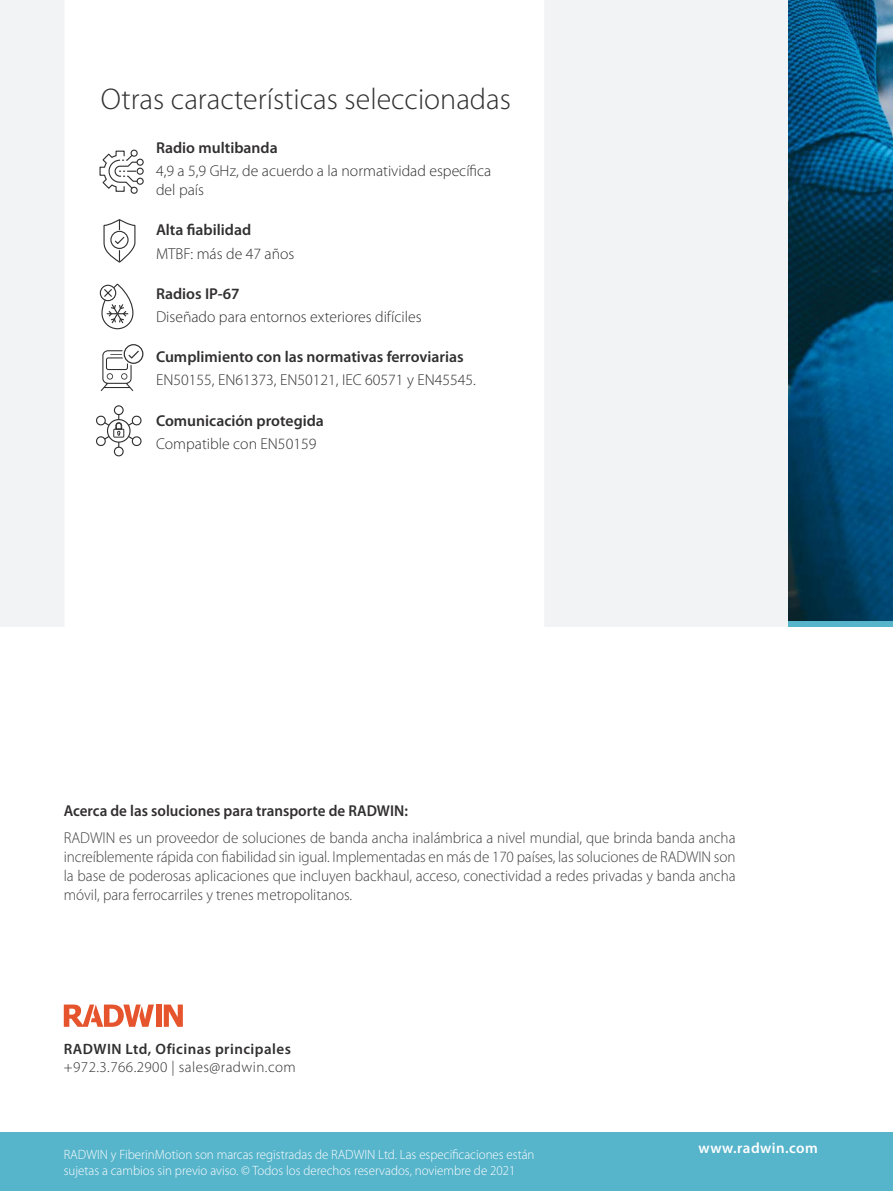
<style>
.page{position:relative;width:893px;height:1191px;background:#fff}
.page>*{position:absolute;margin:0;border:0;box-sizing:border-box;transform-origin:0 0}
.documant_sub_title{font:300 30px "Myriad Pro";color:#312f30}
.running{font:300 15.75px/18.9px "Myriad Pro";color:#3e3e3f;text-align:justify;scale:.96 1}
.bulets{font:300 15.75px/18.9px "Myriad Pro";color:#312f30}
.bulets-2{font:600 15.75px "Myriad Pro";color:#312f30}
.running-2{font:600 15.75px "Myriad Pro";color:#312f30;scale:.96 1}
.web_site{font:300 15px/18px "Myriad Pro";letter-spacing:.03em;color:#312f30}
.web_site-2{font:600 15px "Myriad Pro";letter-spacing:.03em;color:#fff}
.running-3{font:300 13.5px "Myriad Pro";color:#fff;scale:.96 1}
.s1{font-weight:600}
</style>
<div class="page">
<div style="left:0;top:0;width:893px;height:626px;background:#f2f3f4"></div>
<div style="left:65px;top:0;width:479px;height:626px;background:#fff"></div>
<div style="left:156px;top:1004px;width:5px;height:22px;background:#e5542c"></div>
<svg style="left:164px;top:1004px;width:19px;height:22px"></svg>
<svg style="left:64px;top:1004px;width:90px;height:22px"></svg>
<div style="left:0;top:1132px;width:893px;height:59px;background:#56b4cb"></div>
<img style="left:788px;top:0;width:105px;height:621px">
<div style="left:788px;top:621px;width:105px;height:6px;background:#56b4cb"></div>
<div style="left:137px;top:159px;width:7px;height:7px;border:1px solid #312f30;border-radius:50%"></div>
<div style="left:137px;top:168px;width:7px;height:7px;border:1px solid #312f30;border-radius:50%"></div>
<div style="left:137px;top:178px;width:7px;height:7px;border:1px solid #312f30;border-radius:50%"></div>
<div style="left:131px;top:187px;width:7px;height:7px;border:1px solid #312f30;border-radius:50%"></div>
<svg style="left:99px;top:150px;width:39px;height:42px"></svg>
<svg style="left:103px;top:218px;width:33px;height:46px"></svg>
<div style="left:124px;top:344px;width:19px;height:20px;border:1px solid #312f30;border-radius:50%"></div>
<svg style="left:101px;top:349px;width:39px;height:42px"></svg>
<div style="left:101px;top:284px;width:32px;height:45px;border:1px solid #312f30;border-radius:15px"></div>
<svg style="left:100px;top:285px;width:16px;height:16px"></svg>
<div style="left:100px;top:285px;width:16px;height:16px;border:1px solid #312f30;border-radius:50%"></div>
<svg style="left:103px;top:288px;width:25px;height:36px"></svg>
<div style="left:114px;top:405px;width:10px;height:10px;border:1px solid #312f30;border-radius:50%"></div>
<div style="left:114px;top:446px;width:10px;height:10px;border:1px solid #312f30;border-radius:50%"></div>
<svg style="left:94px;top:414px;width:49px;height:34px"></svg>
<p class="documant_sub_title" style="left:101px;top:81px;width:412px">Otras características seleccionadas</p>
<p class="bulets-2" style="left:156px;top:138px;width:123px">Radio multibanda</p>
<p class="bulets" style="left:156px;top:161px;width:337px">4,9 a 5,9 GHz, de acuerdo a la normatividad específica del país</p>
<p class="bulets-2" style="left:156px;top:220px;width:97px">Alta fiabilidad</p>
<p class="bulets" style="left:156px;top:244px;width:140px">MTBF: más de 47 años</p>
<p class="bulets-2" style="left:156px;top:283px;width:85px">Radios IP-67</p>
<p class="bulets" style="left:156px;top:307px;width:267px">Diseñado para entornos exteriores difíciles</p>
<p class="bulets-2" style="left:156px;top:347px;width:309px">Cumplimiento con las normativas ferroviarias</p>
<p class="bulets" style="left:156px;top:370px;width:321px">EN50155, EN61373, EN50121, IEC 60571 y EN45545.</p>
<p class="bulets-2" style="left:156px;top:410px;width:169px">Comunicación protegida</p>
<p class="bulets" style="left:156px;top:434px;width:162px">Compatible con EN50159</p>
<p class="running-2" style="left:64px;top:800px;width:360px">Acerca de las soluciones para transporte de RADWIN:</p>
<p class="running" style="left:64px;top:828px;width:701px">RADWIN es un proveedor de soluciones de banda ancha inalámbrica a nivel mundial, que brinda banda ancha increíblemente rápida con fiabilidad sin igual. Implementadas en más de 170 países, las soluciones de RADWIN son la base de poderosas aplicaciones que incluyen backhaul, acceso, conectividad a redes privadas y banda ancha móvil, para ferrocarriles y trenes metropolitanos.</p>
<p class="web_site" style="left:64px;top:1040px;width:234px"><span class="s1">RADWIN Ltd, Oficinas principales </span>+972.3.766.2900 | sales@radwin.com</p>
<p class="running-3" style="left:64px;top:1146px;width:492px">RADWIN y FiberinMotion son marcas registradas de RADWIN Ltd. Las especificaciones están</p>
<p class="running-3" style="left:64px;top:1162px;width:472px">sujetas a cambios sin previo aviso. © Todos los derechos reservados, noviembre de 2021</p>
<p class="web_site-2" style="left:698px;top:1138px;width:121px">www.radwin.com</p>
</div>
